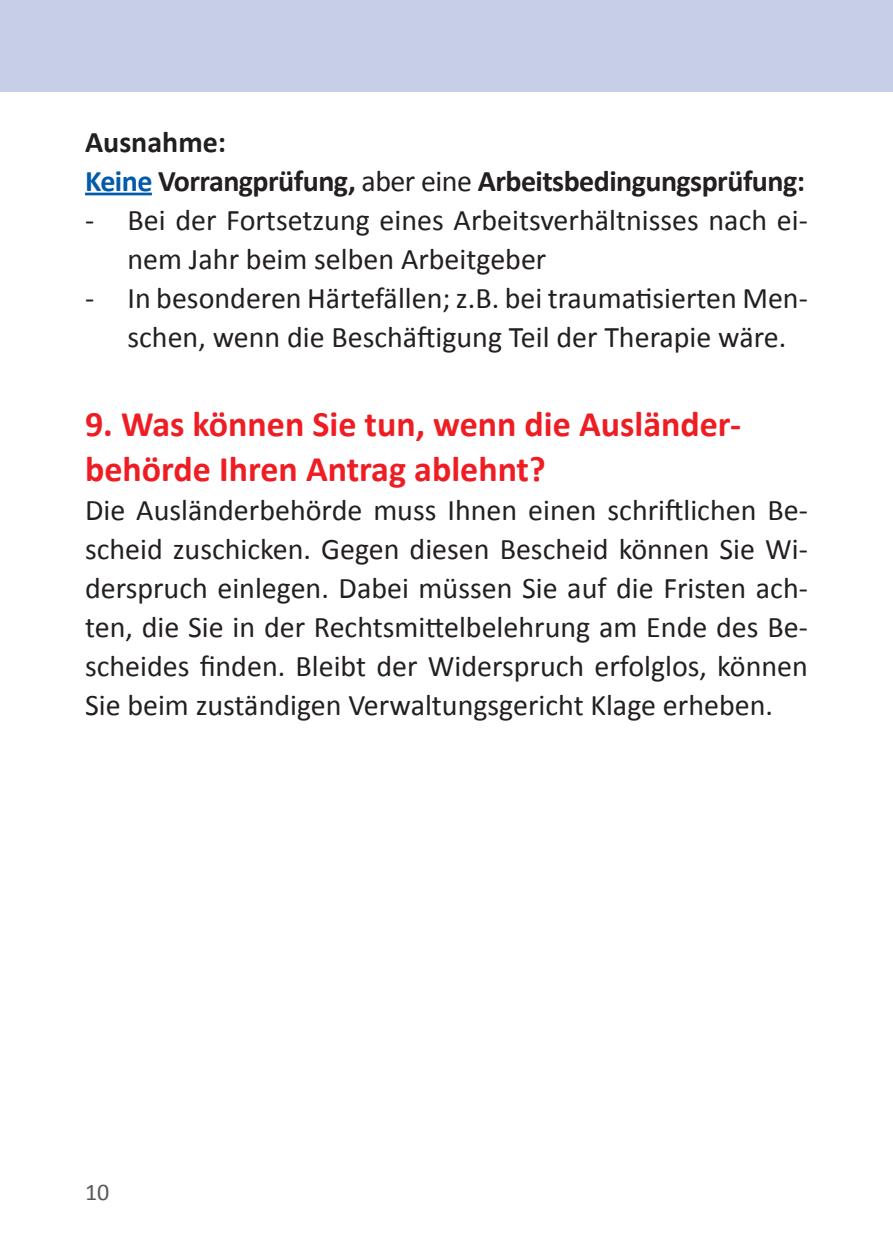
<style>
.page{position:relative;width:893px;height:1259px;background:#fff}
.page>*{position:absolute;margin:0;border:0;box-sizing:border-box;transform-origin:0 0}
.t1{font:700 36px/45px "Calibri";color:#ee1d23}
.t2{font:30px/39px "Calibri";color:#231f20}
.t3{font:700 30px/39px "Calibri";letter-spacing:-.02em;color:#231f20}
.t4{font:24px "Calibri";color:#57585a}
.s1{color:#015aaa}
.s2{font-weight:400}
</style>
<div class="page">
<div style="left:0;top:0;width:893px;height:92px;background:#c7cee8"></div>
<hr style="left:85px;top:193px;width:67px;height:2px;background:#015aaa">
<p class="t3" style="left:85px;top:121px;width:721px">Ausnahme:<br><span class="s1">Keine</span> Vorrangprüfung, <span class="s2">aber eine</span> Arbeitsbedingungsprüfung:</p>
<p class="t2" style="left:128px;top:199px;width:682px;text-indent:-43px">- Bei der Fortsetzung eines Arbeitsverhältnisses nach ei&shy;nem Jahr beim selben Arbeitgeber</p>
<p class="t2" style="left:128px;top:277px;width:682px;text-indent:-43px">- In besonderen Härtefällen; z.B. bei traumatisierten Men&shy;schen, wenn die Beschäftigung Teil der Therapie wäre.</p>
<p class="t1" style="left:85px;top:399px;width:657px">9. Was können Sie tun, wenn die Ausländer&shy;behörde Ihren Antrag ablehnt?</p>
<p class="t2" style="left:85px;top:489px;width:724px;text-align:justify">Die Ausländerbehörde muss Ihnen einen schriftlichen Be&shy;scheid zuschicken. Gegen diesen Bescheid können Sie Wi&shy;derspruch einlegen. Dabei müssen Sie auf die Fristen ach&shy;ten, die Sie in der Rechtsmittelbelehrung am Ende des Be&shy;scheides finden. Bleibt der Widerspruch erfolglos, können Sie beim zuständigen Verwaltungsgericht Klage erheben.</p>
<p class="t4" style="left:85px;top:1177px;width:26px">10</p>
</div>
